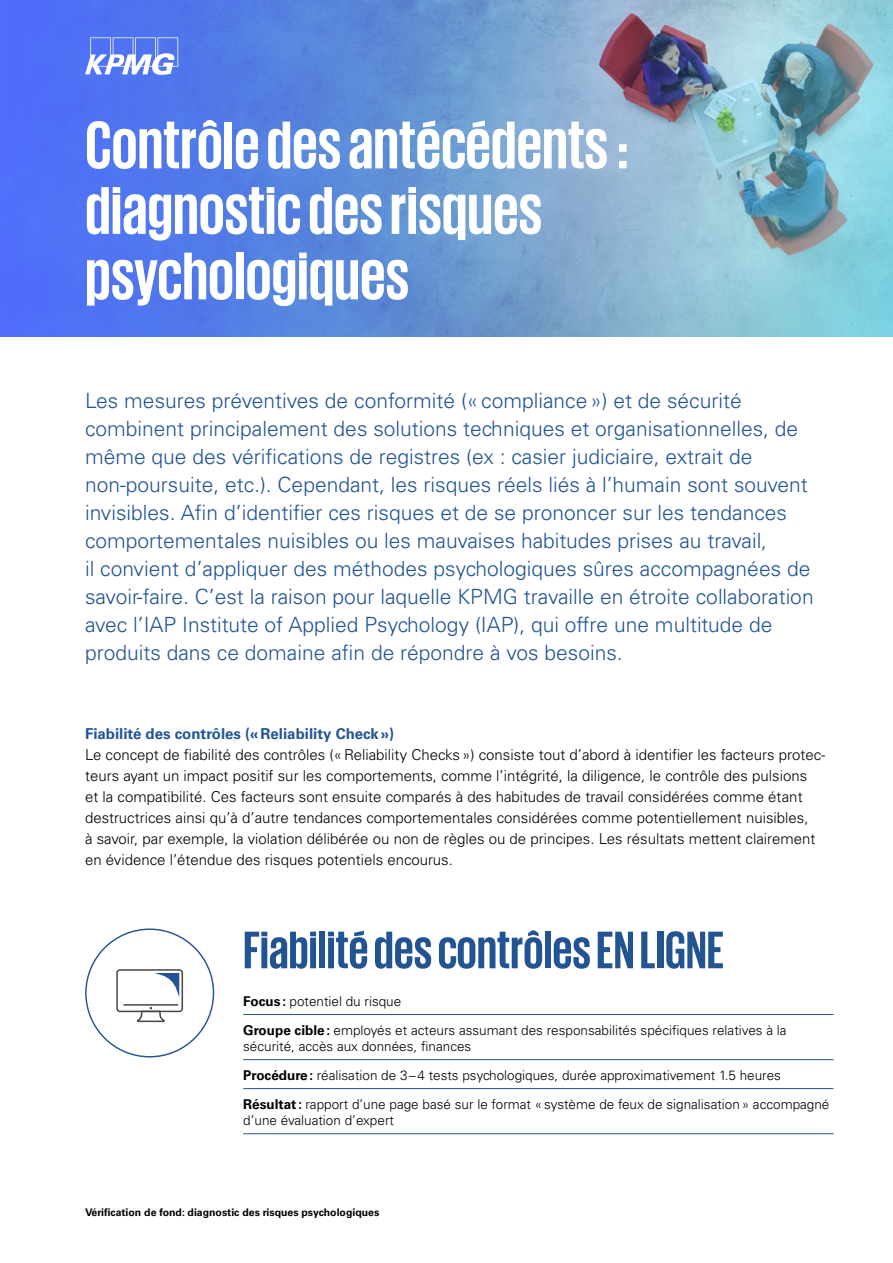
<style>
.page{position:relative;width:893px;height:1263px;background:#fff}
.page>*{position:absolute;margin:0;border:0;box-sizing:border-box;transform-origin:0 0}
.t1{font:700 69px/65.6px "KPMG";color:#fff}
.t2{font:700 54px "KPMG";color:#225494}
.t3{font:300 21px/28px "Univers LT Std";color:#225494}
.t4{font:300 15px/21px "Univers LT Std";color:#000}
.t5{font:700 15px "Univers LT Std";color:#225494}
.t6{font:300 13.5px/29px "Univers LT Std";color:#000}
.t7{font:700 10.5px "Univers LT Std";color:#000}
.s1{font-weight:700}
</style>
<div class="page">
<hr style="left:243px;top:1014px;width:590px;height:1px;background:#225494">
<hr style="left:243px;top:1059px;width:590px;height:1px;background:#225494">
<hr style="left:243px;top:1088px;width:590px;height:1px;background:#225494">
<hr style="left:243px;top:1133px;width:590px;height:1px;background:#225494">
<svg style="left:116px;top:969px;width:67px;height:53px"></svg>
<svg style="left:0;top:0;width:893px;height:337px;background:#6d96d7"></svg>
<svg style="left:85px;top:37px;width:93px;height:38px"></svg>
<h1 class="t1" style="left:85px;top:110px;width:545px">Contrôle des antécédents: diagnostic des risques psychologiques</h1>
<p class="t3" style="left:85px;top:386px;width:730px">Les mesures préventives de conformité («compliance») et de sécurité combinent principalement des solutions techniques et organisationnelles, de même que des vérifications de registres (ex : casier judiciaire, extrait de non-poursuite, etc.). Cependant, les risques réels liés à l’humain sont souvent invisibles. Afin d’identifier ces risques et de se prononcer sur les tendances comportementales nuisibles ou les mauvaises habitudes prises au travail,<br>il convient d’appliquer des méthodes psychologiques sûres accompagnées de savoir-faire. C’est la raison pour laquelle KPMG travaille en étroite collaboration avec l’IAP Institute of Applied Psychology (IAP), qui offre une multitude de produits dans ce domaine afin de répondre à vos besoins.</p>
<p class="t5" style="left:85px;top:725px;width:311px">Fiabilité des contrôles («Reliability Check»)</p>
<p class="t4" style="left:85px;top:744px;width:742px">Le concept de fiabilité des contrôles («Reliability Checks») consiste tout d’abord à identifier les facteurs protec&shy;teurs ayant un impact positif sur les comportements, comme l’intégrité, la diligence, le contrôle des pulsions<br>et la compatibilité. Ces facteurs sont ensuite comparés à des habitudes de travail considérées comme étant destructrices ainsi qu’à d’autre tendances comportementales considérées comme potentiellement nuisibles,<br>à savoir, par exemple, la violation délibérée ou non de règles ou de principes. Les résultats mettent clairement en évidence l’étendue des risques potentiels encourus.</p>
<h2 class="t2" style="left:243px;top:923px;width:482px">Fiabilité des contrôles EN LIGNE</h2>
<p class="t6" style="left:243px;top:986px;width:545px"><span class="s1">Focus :</span> potentiel du risque<br><span class="s1">Groupe cible:</span> employés et acteurs assumant des responsabilités spécifiques relatives à la</p>
<p class="t6" style="left:243px;top:1032px;width:588px">sécurité, accès aux données, finances<br><span class="s1">Procédure :</span> réalisation de 3–4 tests psychologiques, durée approximativement 1.5 heures<br><span class="s1">Résultat:</span> rapport d’une page basé sur le format «système de feux de signalisation» accompagné</p>
<p class="t6" style="left:243px;top:1106px;width:152px">d’une évaluation d’expert</p>
<p class="t7" style="left:85px;top:1206px;width:296px">Vérification de fond: diagnostic des risques psychologiques</p>
</div>
